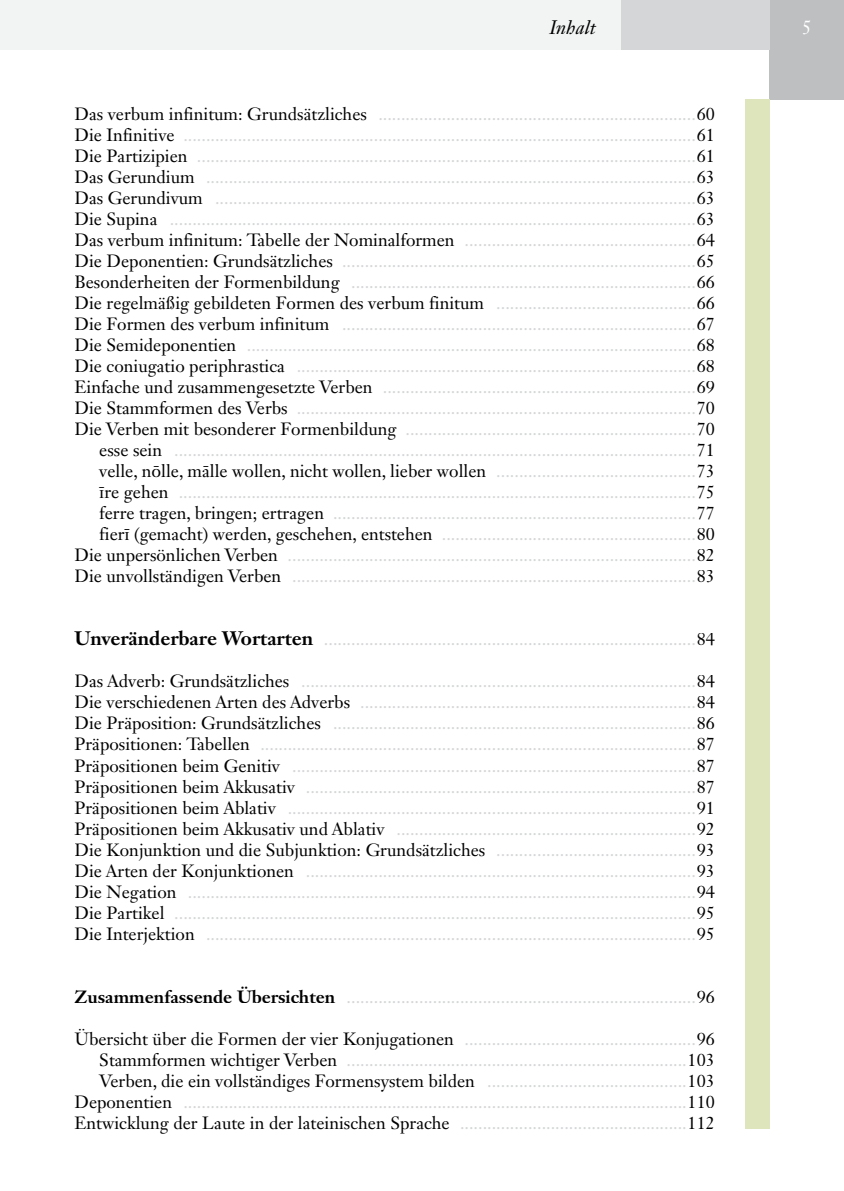
<style>
.page{position:relative;width:844px;height:1191px;background:#fff}
.page>*{position:absolute;margin:0;border:0;box-sizing:border-box;transform-origin:0 0}
.t1{font:italic 19.25px "Janson Latin CV Std";color:#000}
.t2{font:19.25px "Janson Latin CV Std";color:#fff}
.t3{font:17.5px/21px "Janson Latin CV Std";color:#d5d6d7;text-align:right}
.s1{color:#000}
.s2{font-weight:700;font-size:19.25px;color:#000}
.s3{font-weight:700;color:#000}
</style>
<div class="page">
<div style="left:0;top:0;width:620px;height:50px;background:#f2f3f3"></div>
<div style="left:769px;top:0;width:74px;height:99px;background:#bebfc1"></div>
<div style="left:620px;top:0;width:149px;height:50px;background:#d5d6d7"></div>
<div style="left:744px;top:100px;width:25px;height:1029px;background:#dee5bc"></div>
<p class="t1" style="left:549px;top:16px;width:48px">Inhalt</p>
<p class="t2" style="left:801px;top:15px;width:11px">5</p>
<p class="t3" style="left:74px;top:104px;width:641px"><span class="s1">Das verbum infinitum: Grundsätzliches</span> ......................................................................<span class="s1">60<br>Die Infinitive</span> .................................................................................................................<span class="s1">61<br>Die Partizipien</span> ..............................................................................................................<span class="s1">61<br>Das Gerundium</span> ............................................................................................................<span class="s1">63<br>Das Gerundivum</span> ..........................................................................................................<span class="s1">63<br>Die Supina</span> ....................................................................................................................<span class="s1">63<br>Das verbum infinitum: Tabelle der Nominalformen</span> ...................................................<span class="s1">64<br>Die Deponentien: Grundsätzliches</span> ..............................................................................<span class="s1">65<br>Besonderheiten der Formenbildung</span> ............................................................................<span class="s1">66<br>Die regelmäßig gebildeten Formen des verbum finitum</span> ............................................<span class="s1">66<br>Die Formen des verbum infinitum</span> ..............................................................................<span class="s1">67<br>Die Semideponentien</span> ...................................................................................................<span class="s1">68<br>Die coniugatio periphrastica</span> ........................................................................................<span class="s1">68<br>Einfache und zusammengesetzte Verben</span> .....................................................................<span class="s1">69<br>Die Stammformen des Verbs</span> ........................................................................................<span class="s1">70<br>Die Verben mit besonderer Formenbildung</span> ................................................................<span class="s1">70 esse sein</span> ...................................................................................................................<span class="s1">71 velle, nOlle, malle wollen, nicht wollen, lieber wollen</span> ............................................<span class="s1">73<br>Ire gehen</span> ..................................................................................................................<span class="s1">75 ferre tragen, bringen; ertragen</span> ................................................................................<span class="s1">77 fierI (gemacht) werden, geschehen, entstehen</span> ........................................................<span class="s1">80<br>Die unpersönlichen Verben</span> ..........................................................................................<span class="s1">82<br>Die unvollständigen Verben</span> .........................................................................................<span class="s1">83</span></p>
<p class="t3" style="left:74px;top:629px;width:641px"><span class="s2">Unveränderbare Wortarten</span> ..................................................................................<span class="s1">84</span></p>
<p class="t3" style="left:74px;top:671px;width:641px;text-align:justify"><span class="s1">Das Adverb: Grundsätzliches</span> .......................................................................................<span class="s1">84<br>Die verschiedenen Arten des Adverbs</span> ..........................................................................<span class="s1">84<br>Die Präposition: Grundsätzliches</span> ................................................................................<span class="s1">86<br>Präpositionen: Tabellen</span> ................................................................................................<span class="s1">87<br>Präpositionen beim Genitiv</span> .........................................................................................<span class="s1">87<br>Präpositionen beim Akkusativ</span> ......................................................................................<span class="s1">87<br>Präpositionen beim Ablativ</span> ..........................................................................................<span class="s1">91<br>Präpositionen beim Akkusativ und Ablativ</span> ..................................................................<span class="s1">92<br>Die Konjunktion und die Subjunktion: Grundsätzliches</span> ............................................<span class="s1">93<br>Die Arten der Konjunktionen</span> ......................................................................................<span class="s1">93<br>Die Negation</span> ................................................................................................................<span class="s1">94<br>Die Partikel</span> ...................................................................................................................<span class="s1">95<br>Die Interjektion</span> ............................................................................................................<span class="s1">95</span></p>
<p class="t3" style="left:74px;top:986px;width:641px"><span class="s3">Zusammenfassende Übersichten</span> .............................................................................<span class="s1">96</span></p>
<p class="t3" style="left:74px;top:1028px;width:641px"><span class="s1">Übersicht über die Formen der vier Konjugationen</span> ...................................................<span class="s1">96<br>Stammformen wichtiger Verben</span> ...........................................................................<span class="s1">103<br>Verben, die ein vollständiges Formensystem bilden</span> ............................................<span class="s1">103<br>Deponentien</span> ...............................................................................................................<span class="s1">110<br>Entwicklung der Laute in der lateinischen Sprache</span> ..................................................<span class="s1">112</span></p>
</div>
